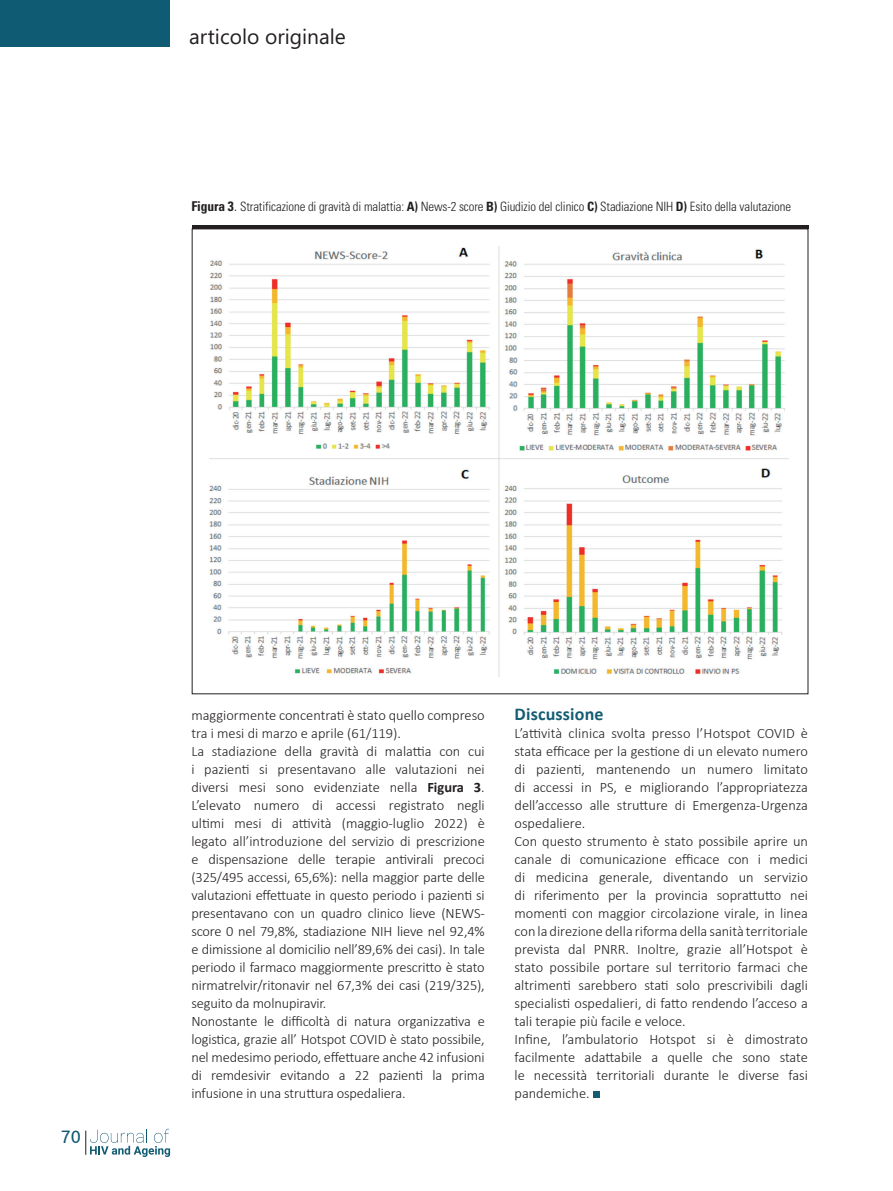
<style>
.page{position:relative;width:893px;height:1191px;background:#fff}
.page>*{position:absolute;margin:0;border:0;box-sizing:border-box;transform-origin:0 0}
.t1{font:21px "Segoe WP";color:#231f20}
.t2{font:700 18px "Calibri";letter-spacing:.01em;color:#145d73}
.t3{font:18px "Ubuntu";color:#0f5b73}
.t4{font:300 14.4px/18px "Calibri";color:#231f20;text-align:justify}
.t5{font:300 condensed 12.9px "Univers";letter-spacing:-.01em;color:#231f20}
.s1{font-weight:700;font-size:13.5px}
.s2{font-family:"Calibri";font-stretch:normal;font-size:14.4px}
.s3{font-weight:700}
</style>
<div class="page">
<div style="left:0;top:0;width:170px;height:47px;background:#0f5b73"></div>
<svg style="left:85px;top:1128px;width:85px;height:29px"></svg>
<div style="left:593px;top:1091px;width:6px;height:7px;background:#145d73"></div>
<hr style="left:192px;top:225px;width:616px;height:3px;background:#231f20">
<img style="left:210px;top:246px;width:578px;height:430px">
<p class="t1" style="left:189px;top:22px;width:158px">articolo originale</p>
<p class="t5" style="left:191px;top:199px;width:601px"><span class="s1">Figura 3</span><span class="s2">.</span> Stratificazione di gravità di malattia: <span class="s3">A)</span> News-2 score <span class="s3">B)</span> Giudizio del clinico <span class="s3">C)</span> Stadiazione NIH <span class="s3">D)</span> Esito della valutazione</p>
<p class="t3" style="left:61px;top:1125px;width:22px">70</p>
<p class="t3" style="left:71px;top:1125px;width:12px">6</p>
<p class="t4" style="left:191px;top:706px;width:295px">maggiormente concentrati è stato quello compreso tra i mesi di marzo e aprile (61/119).</p>
<p class="t4" style="left:191px;top:742px;width:295px">La stadiazione della gravità di malattia con cui i pazienti si presentavano alle valutazioni nei diversi mesi sono evidenziate nella <span class="s3">Figura 3</span>.<br>L’elevato numero di accessi registrato negli ultimi mesi di attività (maggio-luglio 2022) è legato all’introduzione del servizio di prescrizione e dispensazione delle terapie antivirali precoci (325/495 accessi, 65,6%): nella maggior parte delle valutazioni effettuate in questo periodo i pazienti si presentavano con un quadro clinico lieve (NEWS&shy;score 0 nel 79,8%, stadiazione NIH lieve nel 92,4% e dimissione al domicilio nell’89,6% dei casi). In tale periodo il farmaco maggiormente prescritto è stato nirmatrelvir/ritonavir nel 67,3% dei casi (219/325), seguito da molnupiravir.</p>
<p class="t4" style="left:191px;top:1012px;width:295px">Nonostante le difficoltà di natura organizzativa e logistica, grazie all’ Hotspot COVID è stato possibile, nel medesimo periodo, effettuare anche 42 infusioni di remdesivir evitando a 22 pazienti la prima infusione in una struttura ospedaliera.</p>
<p class="t2" style="left:514px;top:701px;width:91px">Discussione</p>
<p class="t4" style="left:514px;top:724px;width:295px">L’attività clinica svolta presso l’Hotspot COVID è stata efficace per la gestione di un elevato numero di pazienti, mantenendo un numero limitato di accessi in PS, e migliorando l’appropriatezza dell’accesso alle strutture di Emergenza-Urgenza ospedaliere.</p>
<p class="t4" style="left:514px;top:832px;width:295px">Con questo strumento è stato possibile aprire un canale di comunicazione efficace con i medici di medicina generale, diventando un servizio di riferimento per la provincia soprattutto nei momenti con maggior circolazione virale, in linea con la direzione della riforma della sanità territoriale prevista dal PNRR. Inoltre, grazie all’Hotspot è stato possibile portare sul territorio farmaci che altrimenti sarebbero stati solo prescrivibili dagli specialisti ospedalieri, di fatto rendendo l’acceso a tali terapie più facile e veloce.</p>
<p class="t4" style="left:514px;top:1030px;width:295px">Infine, l’ambulatorio Hotspot si è dimostrato facilmente adattabile a quelle che sono state le necessità territoriali durante le diverse fasi pandemiche.</p>
</div>
